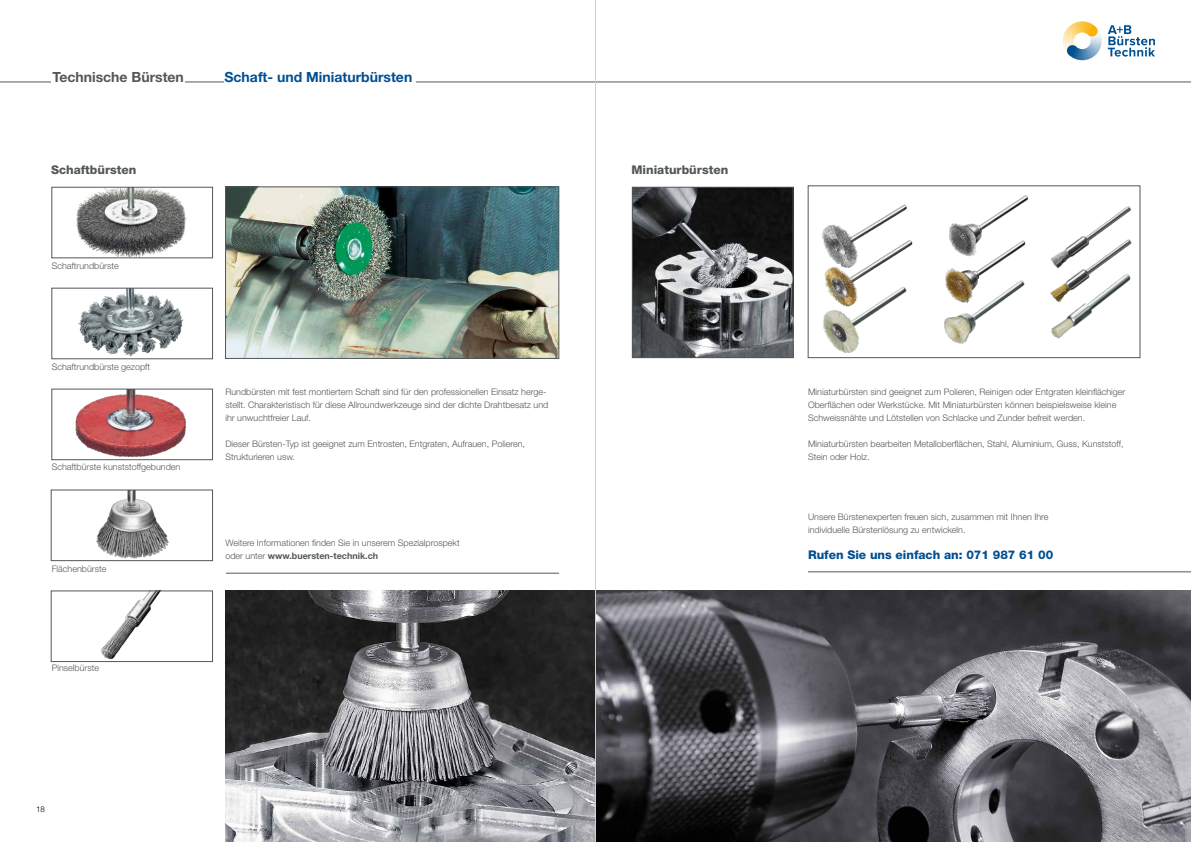
<style>
.page{position:relative;width:1191px;height:842px;background:#fff}
.page>*{position:absolute;margin:0;border:0;box-sizing:border-box;transform-origin:0 0}
.t1{font:700 14px "Helvetica Neue LT Std";color:#004f91}
.t2{font:700 14px "Helvetica Neue LT Std";color:#52575a}
.t3{font:800 12px "Helvetica Neue LT Std";color:#004f91}
.t4{font:800 12px "Helvetica Neue LT Std";color:#52575a}
.t5{font:300 9px/13px "Helvetica Neue LT Std";color:#52575a}
.t6{font:300 8px "Helvetica Neue LT Std";color:#000}
.s1{font-weight:700}
</style>
<div class="page">
<hr style="left:0;top:82px;width:1191px;height:1px;background:#52575a">
<div style="left:224px;top:60px;width:191px;height:35px;background:#fff"></div>
<div style="left:51px;top:60px;width:134px;height:35px;background:#fff"></div>
<img style="left:75px;top:391px;width:111px;height:67px">
<div style="left:52px;top:389px;width:161px;height:71px;border:1px solid #52575a"></div>
<img style="left:227px;top:189px;width:330px;height:168px">
<div style="left:225px;top:187px;width:334px;height:172px;border:1px solid #52575a"></div>
<img style="left:78px;top:290px;width:105px;height:67px">
<div style="left:52px;top:288px;width:161px;height:71px;border:1px solid #52575a"></div>
<div style="left:808px;top:186px;width:332px;height:172px;border:1px solid #52575a"></div>
<img style="left:225px;top:590px;width:966px;height:252px">
<img style="left:634px;top:189px;width:157px;height:167px">
<div style="left:632px;top:187px;width:161px;height:171px;border:1px solid #52575a"></div>
<img style="left:821px;top:195px;width:311px;height:92px">
<img style="left:823px;top:287px;width:84px;height:66px">
<img style="left:943px;top:280px;width:82px;height:64px">
<img style="left:1049px;top:273px;width:82px;height:66px">
<img style="left:96px;top:492px;width:73px;height:67px">
<div style="left:51px;top:490px;width:162px;height:71px;border:1px solid #52575a"></div>
<img style="left:76px;top:189px;width:111px;height:67px">
<div style="left:52px;top:187px;width:161px;height:71px;border:1px solid #52575a"></div>
<img style="left:101px;top:593px;width:59px;height:67px">
<div style="left:51px;top:591px;width:162px;height:71px;border:1px solid #52575a"></div>
<svg style="left:1063px;top:21px;width:92px;height:39px"></svg>
<hr style="left:808px;top:572px;width:383px;height:1px;background:#52575a">
<hr style="left:226px;top:573px;width:333px;height:1px;background:#52575a">
<hr style="left:595px;top:0;width:1px;height:842px;background:#d0d0d0">
<h1 class="t2" style="left:52px;top:68px;width:133px">Technische Bürsten</h1>
<h1 class="t1" style="left:224px;top:68px;width:189px">Schaft- und Miniaturbürsten</h1>
<h2 class="t4" style="left:51px;top:163px;width:87px">Schaftbürsten</h2>
<h2 class="t4" style="left:631px;top:163px;width:98px">Miniaturbürsten</h2>
<p class="t5" style="left:52px;top:259px;width:69px">Schaftrundbürste</p>
<p class="t5" style="left:52px;top:360px;width:100px">Schaftrundbürste gezopft</p>
<p class="t5" style="left:52px;top:460px;width:130px">Schaftbürste kunststoffgebunden</p>
<p class="t5" style="left:52px;top:562px;width:56px">Flächenbürste</p>
<p class="t5" style="left:52px;top:661px;width:49px">Pinselbürste</p>
<p class="t5" style="left:225px;top:385px;width:324px">Rundbürsten mit fest montiertem Schaft sind für den professionellen Einsatz herge&shy;stellt. Charakteristisch für diese Allroundwerkzeuge sind der dichte Drahtbesatz und ihr unwuchtfreier Lauf.</p>
<p class="t5" style="left:225px;top:437px;width:301px">Dieser Bürsten-Typ ist geeignet zum Entrosten, Entgraten, Aufrauen, Polieren,<br>Strukturieren usw.</p>
<p class="t5" style="left:225px;top:536px;width:236px">Weitere Informationen finden Sie in unserem Spezialprospekt oder unter <span class="s1">www.buersten-technik.ch</span></p>
<p class="t6" style="left:36px;top:804px;width:10px">18</p>
<p class="t5" style="left:808px;top:385px;width:319px">Miniaturbürsten sind geeignet zum Polieren, Reinigen oder Entgraten kleinflächiger<br>Oberflächen oder Werkstücke. Mit Miniaturbürsten können beispielsweise kleine<br>Schweissnähte und Lötstellen von Schlacke und Zunder befreit werden.</p>
<p class="t5" style="left:808px;top:437px;width:317px">Miniaturbürsten bearbeiten Metalloberflächen, Stahl, Aluminium, Guss, Kunststoff,<br>Stein oder Holz.</p>
<p class="t5" style="left:808px;top:510px;width:242px">Unsere Bürstenexperten freuen sich, zusammen mit Ihnen Ihre individuelle Bürstenlösung zu entwickeln.</p>
<h2 class="t3" style="left:808px;top:548px;width:247px">Rufen Sie uns einfach an: 071 987 61 00</h2>
</div>
